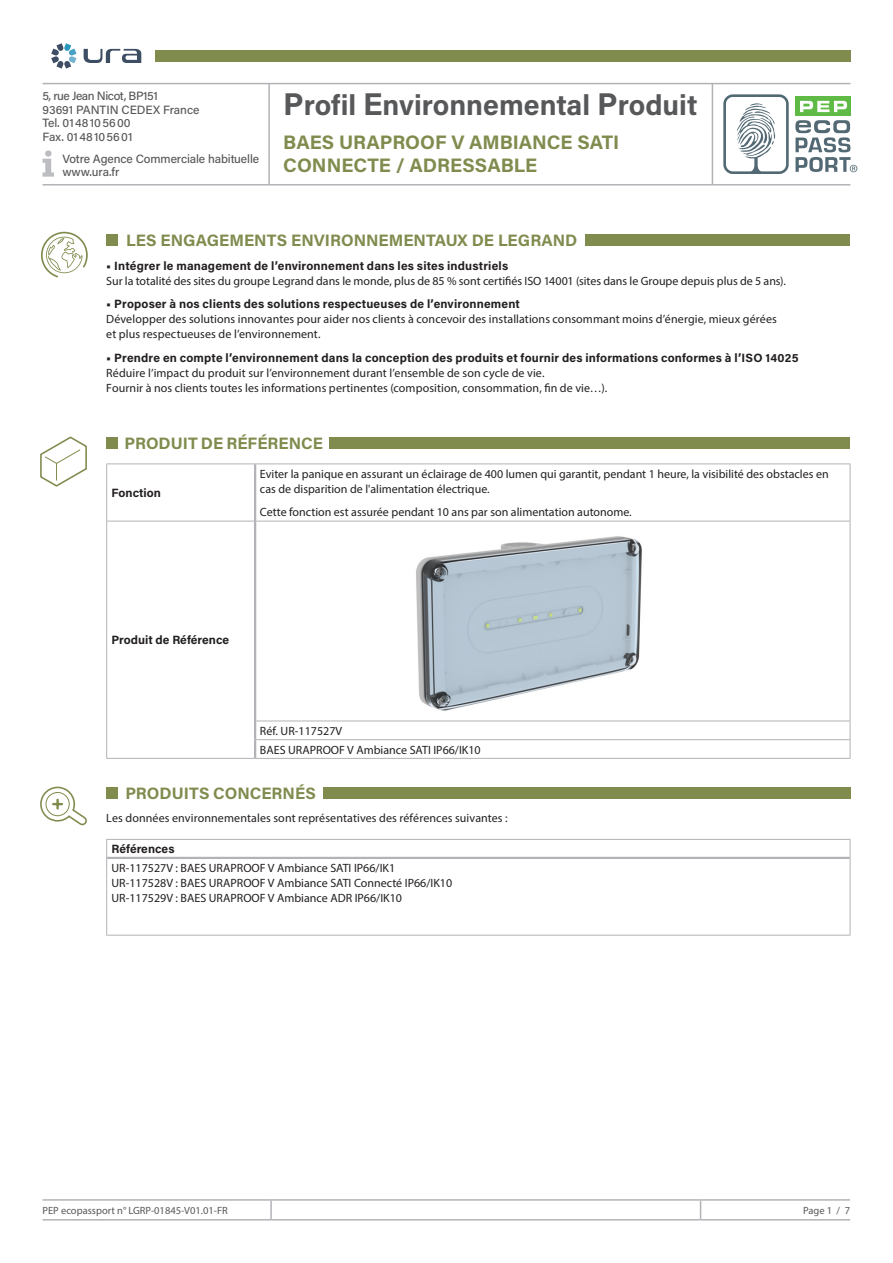
<style>
.page{position:relative;width:893px;height:1263px;background:#fff}
.page>*{position:absolute;margin:0;border:0;box-sizing:border-box;transform-origin:0 0}
.t1{font:700 28.5px "Acumin Pro";color:#57585a}
.t2{font:700 19.5px/22.5px "Acumin Pro";color:#7f8c4e}
.t3{font:700 16.5px "Acumin Pro";color:#7f8c4e}
.t4{font:12px/15px "Myriad Pro";color:#231f20}
.t5{font:700 12px "Acumin Pro";letter-spacing:.015em;color:#231f20}
.t6{font:500 12px/13.5px "Acumin Pro";letter-spacing:-.01em;color:#57585a}
.t7{font:10.5px "Myriad Pro";color:#57585a}
.s1{font-size:31.5px}
</style>
<div class="page">
<hr style="left:701px;top:1199px;width:149px;height:2px;background:#b2b3b7">
<hr style="left:701px;top:1219px;width:149px;height:1px;background:#b2b3b7">
<hr style="left:43px;top:1199px;width:228px;height:2px;background:#b2b3b7">
<hr style="left:271px;top:1199px;width:430px;height:2px;background:#b2b3b7">
<svg style="left:270px;top:1201px;width:2px;height:18px"></svg>
<svg style="left:700px;top:1201px;width:1px;height:18px"></svg>
<hr style="left:43px;top:1219px;width:228px;height:1px;background:#b2b3b7">
<hr style="left:271px;top:1219px;width:430px;height:1px;background:#b2b3b7">
<div style="left:795px;top:97px;width:56px;height:19px;background:#60bb46"></div>
<svg style="left:800px;top:101px;width:47px;height:11px"></svg>
<svg style="left:723px;top:94px;width:66px;height:80px"></svg>
<svg style="left:795px;top:120px;width:62px;height:52px"></svg>
<hr style="left:43px;top:83px;width:807px;height:1px;background:#b2b3b7">
<hr style="left:43px;top:184px;width:807px;height:2px;background:#b2b3b7">
<hr style="left:268px;top:84px;width:2px;height:100px;background:#b2b3b7">
<hr style="left:712px;top:84px;width:1px;height:100px;background:#b2b3b7">
<div style="left:155px;top:50px;width:695px;height:12px;background:#7f8c4e"></div>
<svg style="left:43px;top:150px;width:11px;height:27px"></svg>
<div style="left:106px;top:234px;width:12px;height:12px;background:#7f8c4e"></div>
<div style="left:585px;top:234px;width:265px;height:12px;background:#7f8c4e"></div>
<svg style="left:41px;top:232px;width:47px;height:45px"></svg>
<svg style="left:51px;top:43px;width:25px;height:26px"></svg>
<svg style="left:84px;top:49px;width:57px;height:14px"></svg>
<div style="left:106px;top:787px;width:12px;height:12px;background:#7f8c4e"></div>
<div style="left:323px;top:787px;width:527px;height:12px;background:#7f8c4e"></div>
<div style="left:106px;top:437px;width:12px;height:12px;background:#7f8c4e"></div>
<div style="left:329px;top:437px;width:521px;height:12px;background:#7f8c4e"></div>
<hr style="left:106px;top:463px;width:149px;height:1px;background:#b2b3b7">
<hr style="left:106px;top:464px;width:1px;height:57px;background:#b2b3b7">
<hr style="left:106px;top:521px;width:148px;height:1px;background:#b2b3b7">
<hr style="left:106px;top:521px;width:1px;height:200px;background:#b2b3b7">
<svg style="left:106px;top:721px;width:1px;height:37px"></svg>
<hr style="left:106px;top:758px;width:149px;height:1px;background:#b2b3b7">
<hr style="left:255px;top:758px;width:595px;height:1px;background:#b2b3b7">
<hr style="left:255px;top:463px;width:595px;height:1px;background:#b2b3b7">
<hr style="left:850px;top:464px;width:1px;height:57px;background:#b2b3b7">
<hr style="left:256px;top:521px;width:594px;height:1px;background:#b2b3b7">
<hr style="left:850px;top:521px;width:1px;height:200px;background:#b2b3b7">
<hr style="left:256px;top:721px;width:594px;height:1px;background:#b2b3b7">
<hr style="left:256px;top:739px;width:594px;height:1px;background:#b2b3b7">
<svg style="left:850px;top:721px;width:1px;height:37px"></svg>
<hr style="left:254px;top:464px;width:2px;height:57px;background:#b2b3b7">
<hr style="left:254px;top:521px;width:2px;height:200px;background:#b2b3b7">
<svg style="left:254px;top:721px;width:2px;height:37px"></svg>
<hr style="left:106px;top:839px;width:744px;height:1px;background:#b2b3b7">
<svg style="left:850px;top:840px;width:1px;height:18px"></svg>
<hr style="left:850px;top:858px;width:1px;height:77px;background:#b2b3b7">
<hr style="left:106px;top:935px;width:744px;height:1px;background:#b2b3b7">
<hr style="left:107px;top:857px;width:743px;height:2px;background:#b2b3b7">
<svg style="left:106px;top:840px;width:1px;height:18px"></svg>
<hr style="left:106px;top:858px;width:1px;height:77px;background:#b2b3b7">
<img style="left:416px;top:536px;width:226px;height:175px">
<svg style="left:40px;top:436px;width:47px;height:50px"></svg>
<svg style="left:40px;top:787px;width:47px;height:38px"></svg>
<p class="t6" style="left:43px;top:89px;width:158px">5, rue Jean Nicot, BP151<br>93691 PANTIN CEDEX France<br>Tel. 0148105600<br>Fax. 0148105601</p>
<p class="t6" style="left:62px;top:151px;width:198px">Votre Agence Commerciale habituelle www.ura.fr</p>
<h1 class="t1" style="left:283px;top:85px;width:416px"><span class="s1">P</span>rofil <span class="s1">E</span>nvironnemental <span class="s1">P</span>roduit</h1>
<h2 class="t2" style="left:283px;top:130px;width:338px">BAES URAPROOF V AMBIANCE SATI<br>CONNECTE / ADRESSABLE</h2>
<h3 class="t3" style="left:126px;top:229px;width:453px">LES ENGAGEMENTS ENVIRONNEMENTAUX DE LEGRAND</h3>
<p class="t5" style="left:106px;top:257px;width:403px">• Intégrer le management de l’environnement dans les sites industriels</p>
<p class="t4" style="left:106px;top:273px;width:681px">Sur la totalité des sites du groupe Legrand dans le monde, plus de 85 % sont certifiés ISO 14001 (sites dans le Groupe depuis plus de 5 ans).</p>
<p class="t5" style="left:106px;top:295px;width:415px">• Proposer à nos clients des solutions respectueuses de l’environnement</p>
<p class="t4" style="left:106px;top:311px;width:672px">Développer des solutions innovantes pour aider nos clients à concevoir des installations consommant moins d’énergie, mieux gérées et plus respectueuses de l’environnement.</p>
<p class="t5" style="left:106px;top:349px;width:694px">• Prendre en compte l’environnement dans la conception des produits et fournir des informations conformes à l’ISO 14025</p>
<p class="t4" style="left:106px;top:365px;width:502px">Réduire l’impact du produit sur l’environnement durant l’ensemble de son cycle de vie.<br>Fournir à nos clients toutes les informations pertinentes (composition, consommation, fin de vie…).</p>
<p class="t3" style="left:124px;top:431px;width:200px">PRODUIT DE RÉFÉRENCE</p>
<p class="t5" style="left:112px;top:484px;width:51px">Fonction</p>
<p class="t4" style="left:260px;top:466px;width:570px">Eviter la panique en assurant un éclairage de 400 lumen qui garantit, pendant 1 heure, la visibilité des obstacles en cas de disparition de l'alimentation électrique.</p>
<p class="t4" style="left:260px;top:504px;width:373px">Cette fonction est assurée pendant 10 ans par son alimentation autonome.</p>
<p class="t5" style="left:112px;top:631px;width:119px">Produit de Référence</p>
<p class="t4" style="left:260px;top:723px;width:84px">Réf. UR-117527V</p>
<p class="t4" style="left:260px;top:742px;width:222px">BAES URAPROOF V Ambiance SATI IP66/IK10</p>
<p class="t3" style="left:125px;top:781px;width:192px">PRODUITS CONCERNÉS</p>
<p class="t4" style="left:106px;top:810px;width:403px">Les données environnementales sont représentatives des références suivantes :</p>
<p class="t5" style="left:112px;top:840px;width:65px">Références</p>
<p class="t4" style="left:112px;top:860px;width:285px">UR-117527V : BAES URAPROOF V Ambiance SATI IP66/IK1</p>
<p class="t4" style="left:112px;top:875px;width:342px">UR-117528V : BAES URAPROOF V Ambiance SATI Connecté IP66/IK10</p>
<p class="t4" style="left:112px;top:890px;width:292px">UR-117529V : BAES URAPROOF V Ambiance ADR IP66/IK10</p>
<p class="t7" style="left:43px;top:1204px;width:187px">PEP ecopassport n° LGRP-01845-V01.01-FR</p>
<p class="t7" style="left:803px;top:1204px;width:49px">Page 1 / 7</p>
</div>
